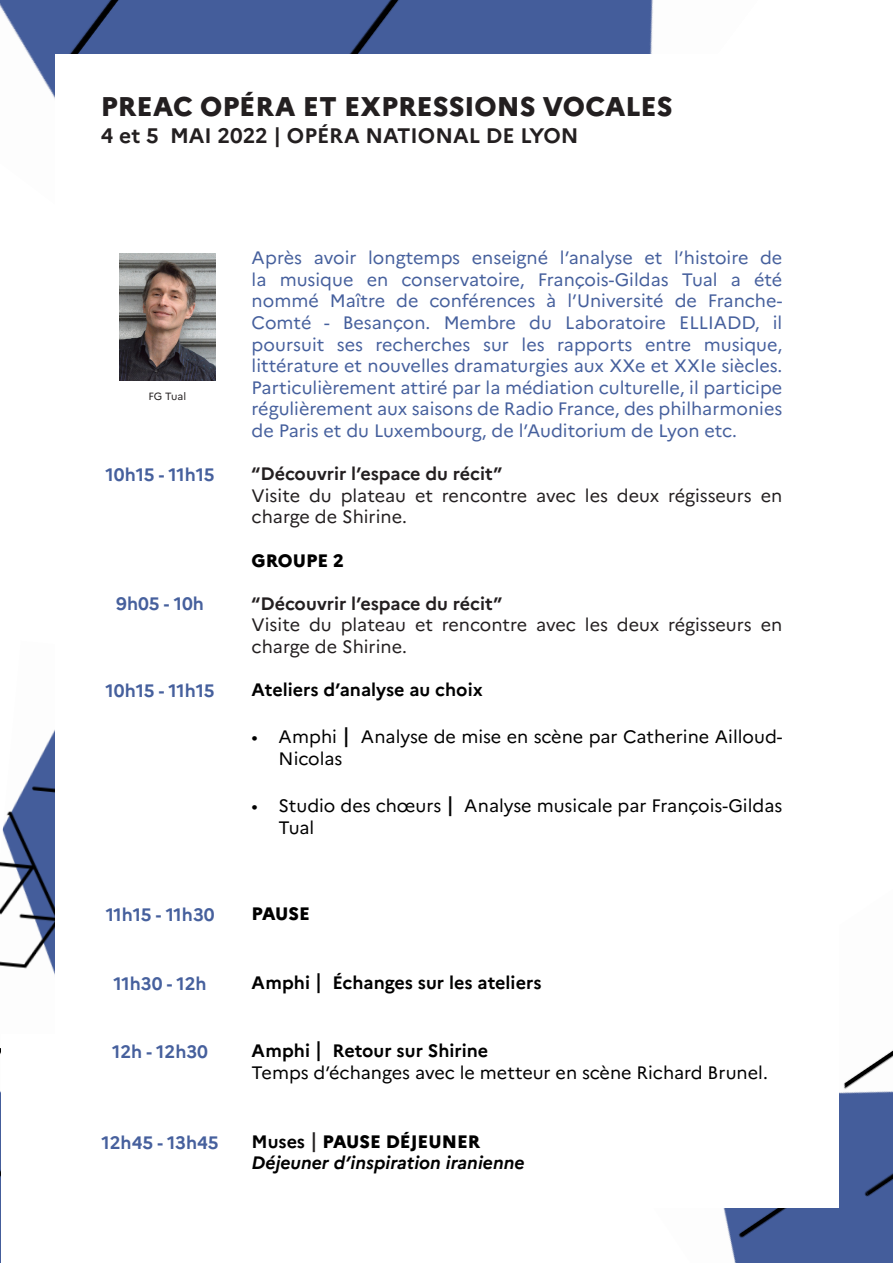
<style>
.page{position:relative;width:893px;height:1263px;background:#fff}
.page>*{position:absolute;margin:0;border:0;box-sizing:border-box;transform-origin:0 0}
.t1{font:800 27px "Marianne";color:#231f20}
.t2{font:700 21px "Marianne";color:#231f20}
.t3{font:18px/21.6px "Marianne";color:#46609d;text-align:justify}
.t4{font:18px/21.6px "Marianne";color:#000}
.t5{font:18px/21.6px "Marianne";color:#231f20}
.t6{font:700 18px "Marianne";color:#000}
.t7{font:700 18px "Marianne";color:#46609d}
.t8{font:700 18px "Marianne";color:#231f20}
.t9{font:800 18px "Marianne";color:#000}
.t10{font:italic 700 18px "Marianne";color:#000}
.t11{font:10.5px "Marianne";letter-spacing:-.01em;color:#231f20}
.s1{font-weight:500;font-size:21px}
.s2{font-weight:700}
.s3{font-weight:500;font-size:21px;color:#231f20}
</style>
<div class="page">
<img style="left:723px;top:1050px;width:170px;height:213px">
<img style="left:0;top:729px;width:55px;height:325px">
<div style="left:1px;top:1034px;width:270px;height:229px;background:#fff"></div>
<img style="left:0;top:0;width:653px;height:99px">
<div style="left:55px;top:55px;width:783px;height:1153px;background:#fff"></div>
<img style="left:119px;top:253px;width:96px;height:127px">
<p class="t1" style="left:101px;top:85px;width:573px">PREAC OPÉRA ET EXPRESSIONS VOCALES</p>
<p class="t2" style="left:101px;top:119px;width:479px">4 et 5 MAI 2022 | OPÉRA NATIONAL DE LYON</p>
<p class="t11" style="left:149px;top:388px;width:39px">FG Tual</p>
<p class="t7" style="left:106px;top:461px;width:111px">10h15 - 11h15</p>
<p class="t7" style="left:116px;top:589px;width:89px">9h05 - 10h</p>
<p class="t7" style="left:106px;top:676px;width:111px">10h15 - 11h15</p>
<p class="t7" style="left:106px;top:901px;width:110px">11h15 - 11h30</p>
<p class="t7" style="left:114px;top:969px;width:94px">11h30 - 12h</p>
<p class="t7" style="left:112px;top:1038px;width:97px">12h - 12h30</p>
<p class="t7" style="left:102px;top:1129px;width:119px">12h45 - 13h45</p>
<p class="t3" style="left:252px;top:245px;width:532px">Après avoir longtemps enseigné l’analyse et l’histoire de la musique en conservatoire, François-Gildas Tual a été nommé Maître de conférences à l’Université de Franche-Comté - Besançon. Membre du Laboratoire ELLIADD, il poursuit ses recherches sur les rapports entre musique, littérature et nouvelles dramaturgies aux XXe et XXIe siècles.<br>Particulièrement attiré par la médiation culturelle, il participe régulièrement aux saisons de Radio France, des philharmonies de Paris et du Luxembourg, de l’Auditorium de Lyon etc.</p>
<p class="t8" style="left:252px;top:460px;width:252px">“Découvrir l’espace du récit”</p>
<p class="t5" style="left:252px;top:483px;width:532px">Visite du plateau et rencontre avec les deux régisseurs en charge de Shirine.</p>
<p class="t9" style="left:252px;top:546px;width:94px">GROUPE 2</p>
<p class="t8" style="left:252px;top:589px;width:252px">“Découvrir l’espace du récit”</p>
<p class="t5" style="left:252px;top:613px;width:532px">Visite du plateau et rencontre avec les deux régisseurs en charge de Shirine.</p>
<p class="t6" style="left:252px;top:676px;width:233px">Ateliers d’analyse au choix</p>
<p class="t4" style="left:279px;top:725px;width:505px;text-indent:-27px">• Amphi <span class="s1">|</span> Analyse de mise en scène par Catherine Ailloud-<br>Nicolas</p>
<p class="t4" style="left:279px;top:793px;width:505px;text-indent:-27px">• Studio des chœurs <span class="s1">|</span> Analyse musicale par François-Gildas<br>Tual</p>
<p class="t9" style="left:252px;top:900px;width:60px">PAUSE</p>
<p class="t6" style="left:252px;top:968px;width:291px">Amphi <span class="s1">|</span> Échanges sur les ateliers</p>
<p class="t6" style="left:252px;top:1037px;width:238px">Amphi <span class="s1">|</span> Retour sur Shirine</p>
<p class="t4" style="left:252px;top:1060px;width:518px">Temps d’échanges avec le metteur en scène Richard Brunel.</p>
<p class="t9" style="left:252px;top:1127px;width:230px"><span class="s2">Muses</span> <span class="s3">|</span> PAUSE DÉJEUNER</p>
<p class="t10" style="left:252px;top:1149px;width:274px">Déjeuner d’inspiration iranienne</p>
</div>
